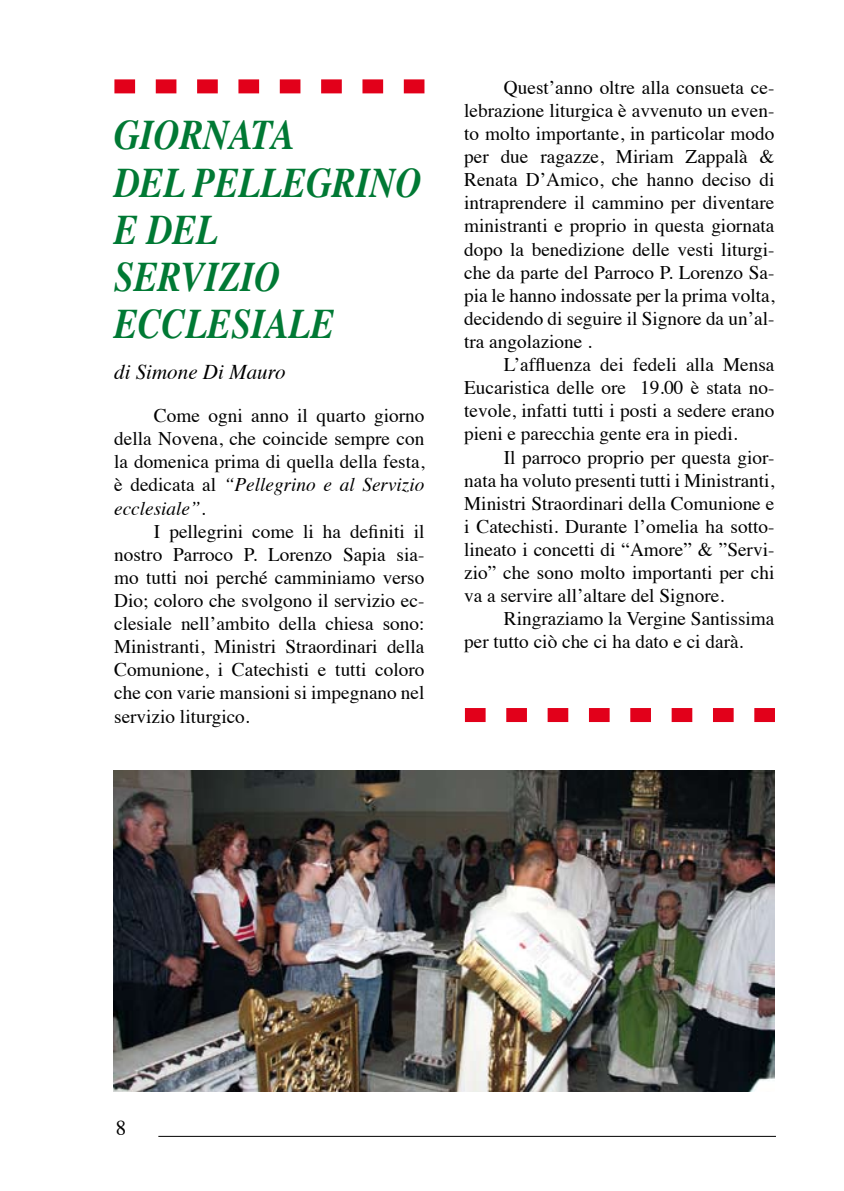
<style>
.page{position:relative;width:844px;height:1191px;background:#fff}
.page>*{position:absolute;margin:0;border:0;box-sizing:border-box;transform-origin:0 0}
.t1{font:italic 700 42px/47.2px "Times";color:#007934;scale:.85 1}
.t2{font:italic 21px "Times";color:#000}
.t3{font:21px "Times";color:#000}
.t4{font:19.25px/23.1px "Times";color:#000;text-align:justify}
.s1{font-style:italic}
</style>
<div class="page">
<hr style="left:158px;top:1136px;width:617px;height:1px;background:#000">
<svg style="left:114px;top:79px;width:310px;height:14px"></svg>
<img style="left:113px;top:770px;width:661px;height:321px">
<svg style="left:465px;top:708px;width:309px;height:14px"></svg>
<h1 class="t1" style="left:114px;top:108px;width:363px">GIORNATA<br>DEL PELLEGRINO<br>E DEL<br>SERVIZIO<br>ECCLESIALE</h1>
<p class="t2" style="left:114px;top:354px;width:173px">di Simone Di Mauro</p>
<p class="t4" style="left:114px;top:402px;width:312px;text-indent:40px">Come ogni anno il quarto giorno della Novena, che coincide sempre con la domenica prima di quella della festa, è dedicata al <span class="s1">“Pellegrino e al Servizio ecclesiale”</span>.</p>
<p class="t4" style="left:114px;top:518px;width:312px;text-indent:40px">I pellegrini come li ha definiti il nostro Parroco P. Lorenzo Sapia sia&shy;mo tutti noi perché camminiamo verso Dio; coloro che svolgono il servizio ec&shy;clesiale nell’ambito della chiesa sono:<br>Ministranti, Ministri Straordinari della Comunione, i Catechisti e tutti coloro che con varie mansioni si impegnano nel servizio liturgico.</p>
<p class="t4" style="left:464px;top:74px;width:312px;text-indent:40px">Quest’anno oltre alla consueta ce&shy;lebrazione liturgica è avvenuto un even&shy;to molto importante, in particolar modo per due ragazze, Miriam Zappalà &amp; Renata D’Amico, che hanno deciso di intraprendere il cammino per diventare ministranti e proprio in questa giornata dopo la benedizione delle vesti liturgi&shy;che da parte del Parroco P. Lorenzo Sa&shy;pia le hanno indossate per la prima volta, decidendo di seguire il Signore da un’al&shy;tra angolazione .</p>
<p class="t4" style="left:464px;top:351px;width:312px;text-indent:40px">L’affluenza dei fedeli alla Mensa Eucaristica delle ore 19.00 è stata no&shy;tevole, infatti tutti i posti a sedere erano pieni e parecchia gente era in piedi.</p>
<p class="t4" style="left:464px;top:444px;width:312px;text-indent:40px">Il parroco proprio per questa gior&shy;nata ha voluto presenti tutti i Ministranti, Ministri Straordinari della Comunione e i Catechisti. Durante l’omelia ha sotto&shy;lineato i concetti di “Amore” &amp; ”Servi&shy;zio” che sono molto importanti per chi va a servire all’altare del Signore.</p>
<p class="t4" style="left:464px;top:605px;width:312px;text-indent:40px">Ringraziamo la Vergine Santissima per tutto ciò che ci ha dato e ci darà.</p>
<p class="t3" style="left:116px;top:1108px;width:12px">8</p>
</div>
